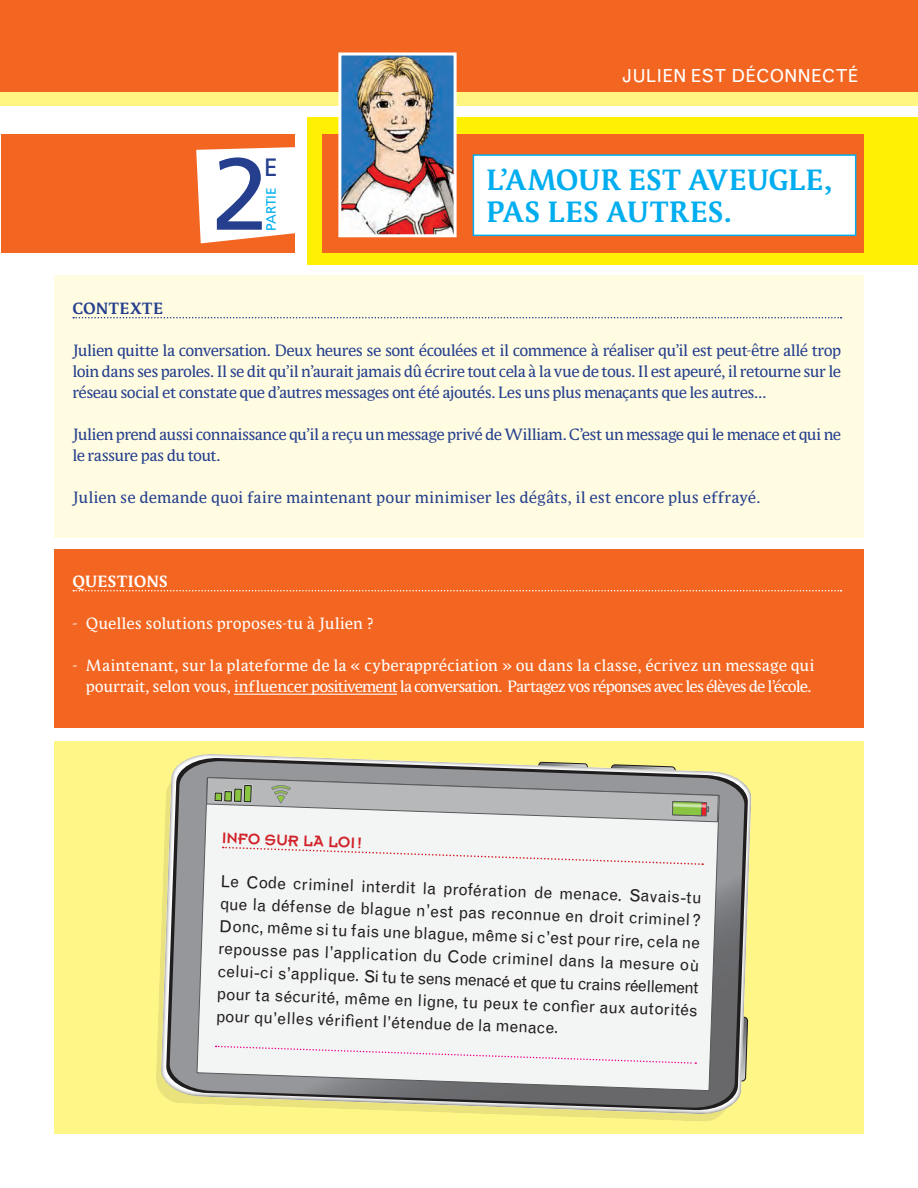
<style>
.page{position:relative;width:918px;height:1188px;background:#fff}
.page>*{position:absolute;margin:0;border:0;box-sizing:border-box;transform-origin:0 0}
.t1{font:101.85px "Frutiger";color:#253f8e}
.t2{font:700 27px/32.4px "Parable";letter-spacing:-.02em;color:#00aeef}
.t3{font:25.05px "Frutiger";color:#253f8e}
.t4{font:18px "Grotesque";color:#fff}
.t5{font:16.65px "Insignia A";color:#d1232a}
.t6{font:16.5px/22.5px "Grotesque";color:#231f20}
.t7{font:15px/21px "Parable";letter-spacing:-.035em;color:#253f8e;text-align:justify}
.t8{font:15px/21px "Parable";letter-spacing:-.01em;color:#fff;text-align:right}
.t9{font:15px "Parable";color:#253f8e}
.t10{font:700 15px "Parable";letter-spacing:-.015em;color:#fff}
.t11{font:700 15px "Parable";letter-spacing:.005em;color:#253f8e}
.t12{font:13.5px "Frutiger";color:#00aeef}
</style>
<div class="page">
<div style="left:0;top:14px;width:918px;height:92px;background:#fff681"></div>
<div style="left:308px;top:117px;width:610px;height:148px;background:#fff101"></div>
<div style="left:0;top:0;width:918px;height:92px;background:#f36621"></div>
<div style="left:322px;top:134px;width:541px;height:119px;background:#f36621"></div>
<div style="left:1px;top:134px;width:293px;height:119px;background:#f36621"></div>
<div style="left:473px;top:155px;width:383px;height:80px;background:#fff"></div>
<div style="left:473px;top:154px;width:383px;height:82px;border:2px solid #00aeef"></div>
<img style="left:342px;top:56px;width:111px;height:177px">
<div style="left:338px;top:52px;width:119px;height:185px;border:3px solid #fff"></div>
<svg style="left:196px;top:147px;width:99px;height:96px;background:#fdf1eb"></svg>
<div style="left:54px;top:275px;width:810px;height:263px;background:#fffce1"></div>
<div style="left:54px;top:549px;width:810px;height:178px;background:#f36621"></div>
<svg style="left:73px;top:317px;width:769px;height:1px"></svg>
<svg style="left:73px;top:590px;width:769px;height:1px"></svg>
<hr style="left:234px;top:694px;width:163px;height:1px;background:#fff">
<div style="left:54px;top:741px;width:810px;height:393px;background:#fff688"></div>
<svg style="left:156px;top:953px;width:564px;height:168px"></svg>
<svg style="left:161px;top:754px;width:591px;height:361px"></svg>
<svg style="left:166px;top:757px;width:582px;height:354px"></svg>
<svg style="left:169px;top:761px;width:576px;height:347px;background:#8e8d83"></svg>
<svg style="left:196px;top:777px;width:524px;height:314px;background:#eaecec"></svg>
<svg style="left:206px;top:762px;width:513px;height:61px;background:#aeb0ab"></svg>
<svg style="left:223px;top:846px;width:480px;height:20px;background:#f1eeee"></svg>
<svg style="left:216px;top:1045px;width:480px;height:20px;background:#f2eef2"></svg>
<h1 class="t1" style="left:212px;top:134px;width:58px">2</h1>
<h3 class="t3" style="left:264px;top:153px;width:11px">e</h3>
<p class="t12" style="left:263px;top:231px;width:43px;rotate:-90deg">partie</p>
<p class="t4" style="left:622px;top:65px;width:82px">JULIEN EST</p>
<p class="t4" style="left:731px;top:65px;width:129px">DÉCONNECTÉ</p>
<h2 class="t2" style="left:486px;top:163px;width:347px">L’AMOUR EST AVEUGLE,<br>PAS LES AUTRES.</h2>
<p class="t11" style="left:72px;top:298px;width:92px">CONTEXTE</p>
<p class="t7" style="left:72px;top:340px;width:770px">Julien quitte la conversation. Deux heures se sont écoulées et il commence à réaliser qu’il est peut-être allé trop loin dans ses paroles. Il se dit qu’il n’aurait jamais dû écrire tout cela à la vue de tous. Il est apeuré, il retourne sur le réseau social et constate que d’autres messages ont été ajoutés. Les uns plus menaçants que les autres…</p>
<p class="t7" style="left:72px;top:424px;width:770px">Julien prend aussi connaissance qu’il a reçu un message privé de William. C’est un message qui le menace et qui ne le rassure pas du tout.</p>
<p class="t9" style="left:72px;top:487px;width:690px">Julien se demande quoi faire maintenant pour minimiser les dégâts, il est encore plus effrayé.</p>
<p class="t10" style="left:72px;top:571px;width:97px">QUESTIONS</p>
<p class="t8" style="left:72px;top:613px;width:302px">- Quelles solutions proposes-tu à Julien ?</p>
<p class="t8" style="left:72px;top:655px;width:744px">- Maintenant, sur la plateforme de la « cyberappréciation » ou dans la classe, écrivez un message qui pourrait, selon vous, influencer positivement la conversation. Partagez vos réponses avec les élèves de l’école.</p>
<p class="t5" style="left:222px;top:830px;width:141px;rotate:2deg">Info sur la loi!</p>
<p class="t6" style="left:221px;top:870px;width:485px;rotate:2deg">LE CODE CRIMINEL INTERDIT LA PROFÉRATION DE MENACE. SAVAIS-TU QUE L A DÉF E NS E DE B L AGUE N’ E S T PAS RE CONNUE E N DROIT CRIM INE L ?<br>DONC, MÊME SI TU FAIS UNE BLAGUE, MÊME SI C’EST POURRIRE, CELANE REPOUSSE PAS L’APPL ICAT ION DU CODE CRIMINE L DANS L AMESURE OÙ CELUI-CI S’APPLIQUE. SI TU TE SENS MENACÉ ET QUE TU CRAINS RÉELLEMENT POURTASÉCURITÉ, MÊME EN LIGNE, TU PEUX TE CONFI ERAUX AUTORITÉS POURQU’ELLES VÉRIFI ENT L’ÉTENDUE DE LAMENACE.</p>
</div>
